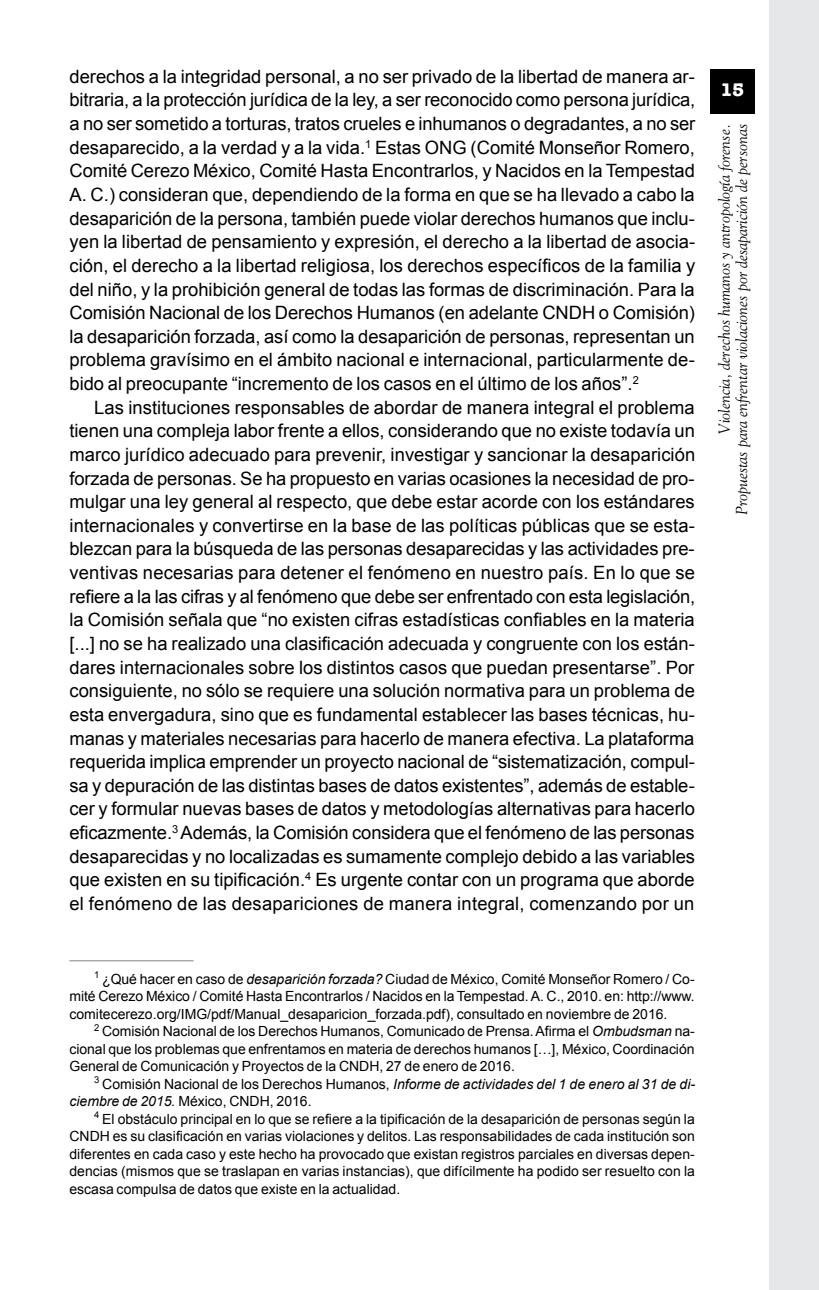
<style>
.page{position:relative;width:819px;height:1290px;background:#fff}
.page>*{position:absolute;margin:0;border:0;box-sizing:border-box;transform-origin:0 0}
.t1{font:700 18.9px "American Typewriter";color:#fff}
.t2{font:18.38px/23.6px "Arial";letter-spacing:.005em;color:#000;text-align:justify}
.t3{font:italic 15.75px/17.5px "Goudy Std";color:#000;text-align:right}
.t4{font:14px/17.5px "Arial";color:#000;text-align:justify}
.s1{font-style:italic}
</style>
<div class="page">
<div style="left:769px;top:0;width:50px;height:1290px;background:#e6e7e8"></div>
<div style="left:710px;top:69px;width:44px;height:45px;background:#000"></div>
<hr style="left:69px;top:960px;width:124px;height:1px;background:#808285">
<p class="t2" style="left:69px;top:65px;width:627px">derechos a la integridad personal, a no ser privado de la libertad de manera ar&shy;bitraria, a la protección jurídica de la ley, a ser reconocido como persona jurídica, a no ser sometido a torturas, tratos crueles e inhumanos o degradantes, a no ser desaparecido, a la verdad y a la vida.<sup>1</sup> Estas ONG (Comité Monseñor Romero, Comité Cerezo México, Comité Hasta Encontrarlos, y Nacidos en la Tempestad A. C.) consideran que, dependiendo de la forma en que se ha llevado a cabo la desaparición de la persona, también puede violar derechos humanos que inclu&shy;yen la libertad de pensamiento y expresión, el derecho a la libertad de asocia&shy;ción, el derecho a la libertad religiosa, los derechos específicos de la familia y del niño, y la prohibición general de todas las formas de discriminación. Para la Comisión Nacional de los Derechos Humanos (en adelante CNDH o Comisión) la desaparición forzada, así como la desaparición de personas, representan un problema gravísimo en el ámbito nacional e internacional, particularmente de&shy;bido al preocupante “incremento de los casos en el último de los años”.<sup>2</sup></p>
<p class="t2" style="left:69px;top:396px;width:627px;text-indent:25px">Las instituciones responsables de abordar de manera integral el problema tienen una compleja labor frente a ellos, considerando que no existe todavía un marco jurídico adecuado para prevenir, investigar y sancionar la desaparición forzada de personas. Se ha propuesto en varias ocasiones la necesidad de pro&shy;mulgar una ley general al respecto, que debe estar acorde con los estándares internacionales y convertirse en la base de las políticas públicas que se esta&shy;blezcan para la búsqueda de las personas desaparecidas y las actividades pre&shy;ventivas necesarias para detener el fenómeno en nuestro país. En lo que se refiere a la las cifras y al fenómeno que debe ser enfrentado con esta legislación, la Comisión señala que “no existen cifras estadísticas confiables en la materia [...] no se ha realizado una clasificación adecuada y congruente con los están&shy;dares internacionales sobre los distintos casos que puedan presentarse”. Por consiguiente, no sólo se requiere una solución normativa para un problema de esta envergadura, sino que es fundamental establecer las bases técnicas, hu&shy;manas y materiales necesarias para hacerlo de manera efectiva. La plataforma requerida implica emprender un proyecto nacional de “sistematización, compul&shy;sa y depuración de las distintas bases de datos existentes”, además de estable&shy;cer y formular nuevas bases de datos y metodologías alternativas para hacerlo eficazmente.<sup>3</sup> Además, la Comisión considera que el fenómeno de las personas desaparecidas y no localizadas es sumamente complejo debido a las variables que existen en su tipificación.<sup>4</sup> Es urgente contar con un programa que aborde el fenómeno de las desapariciones de manera integral, comenzando por un</p>
<p class="t1" style="left:720px;top:74px;width:26px">15</p>
<p class="t3" style="left:715px;top:515px;width:393px;rotate:-90deg">Violencia, derechos humanos y antropología forense.<br>Propuestas para enfrentar violaciones por desaparición de personas</p>
<p class="t4" style="left:69px;top:970px;width:626px;text-indent:25px"><sup>1</sup> ¿Qué hacer en caso de <span class="s1">desaparición forzada?</span> Ciudad de México, Comité Monseñor Romero / Co&shy;mité Cerezo México / Comité Hasta Encontrarlos / Nacidos en la Tempestad. A. C., 2010. en: http://www. comitecerezo.org/IMG/pdf/Manual_desaparicion_forzada.pdf), consultado en noviembre de 2016.</p>
<p class="t4" style="left:69px;top:1022px;width:626px;text-indent:25px"><sup>2</sup> Comisión Nacional de los Derechos Humanos, Comunicado de Prensa. Afirma el <span class="s1">Ombudsman</span> na&shy;cional que los problemas que enfrentamos en materia de derechos humanos […], México, Coordinación General de Comunicación y Proyectos de la CNDH, 27 de enero de 2016.</p>
<p class="t4" style="left:69px;top:1075px;width:627px;text-indent:25px"><sup>3</sup> Comisión Nacional de los Derechos Humanos, <span class="s1">Informe de actividades del 1 de enero al 31 de di&shy;ciembre de 2015.</span> México, CNDH, 2016.</p>
<p class="t4" style="left:69px;top:1110px;width:627px;text-indent:25px"><sup>4</sup> El obstáculo principal en lo que se refiere a la tipificación de la desaparición de personas según la CNDH es su clasificación en varias violaciones y delitos. Las responsabilidades de cada institución son diferentes en cada caso y este hecho ha provocado que existan registros parciales en diversas depen&shy;dencias (mismos que se traslapan en varias instancias), que difícilmente ha podido ser resuelto con la escasa compulsa de datos que existe en la actualidad.</p>
</div>
